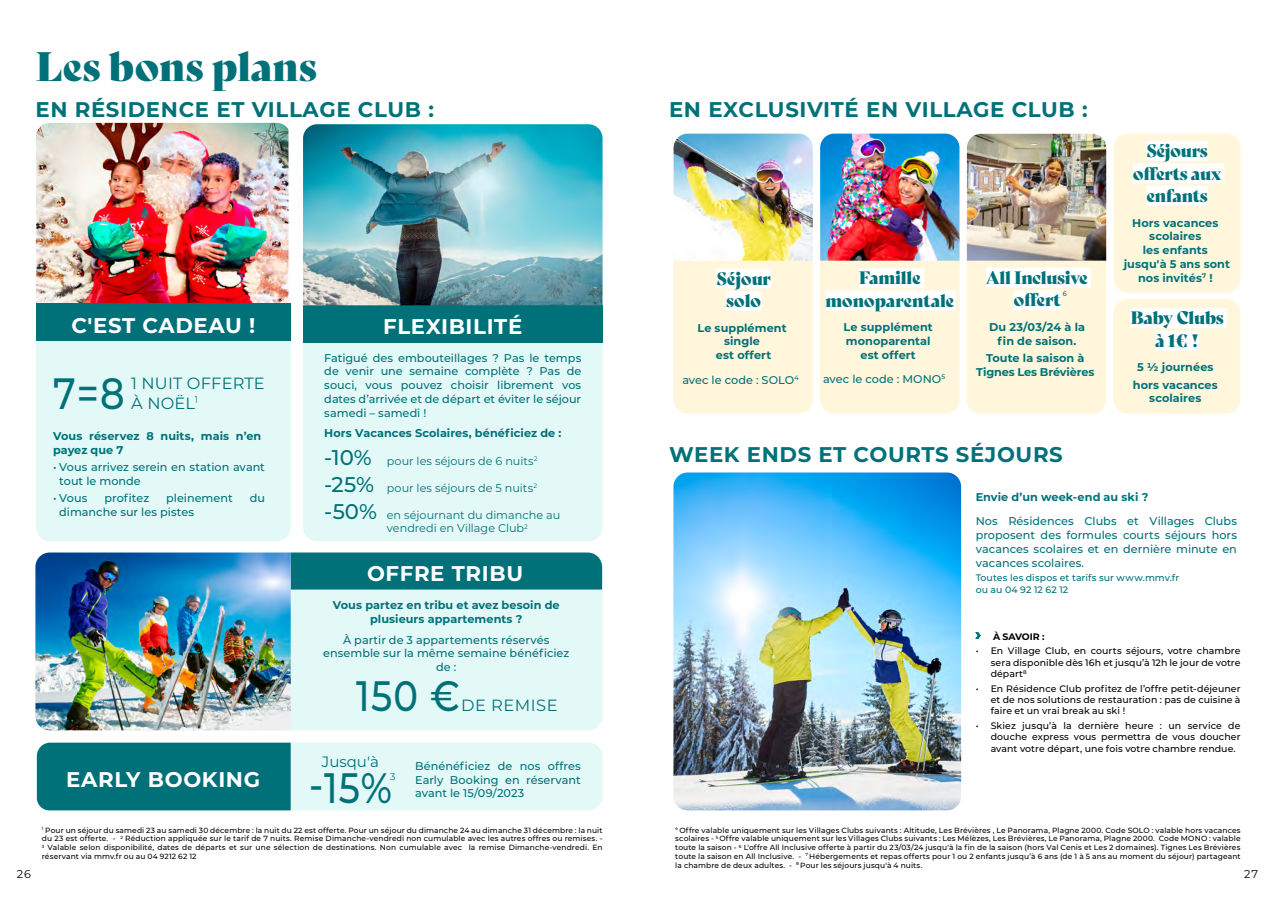
<style>
.page{position:relative;width:1276px;height:904px;background:#fff}
.page>*{position:absolute;margin:0;border:0;box-sizing:border-box;transform-origin:0 0}
.t1{font:500 43.75px "Montserrat";color:#007179;scale:.87 1}
.t2{font:500 42.5px "Montserrat";color:#007179;scale:.87 1}
.t3{font:40px "Bely Display";letter-spacing:-.005em;color:#007179}
.t4{font:700 21.25px "Montserrat";letter-spacing:.03em;color:#007179}
.t5{font:700 21.25px "Montserrat";letter-spacing:.03em;color:#fff}
.t6{font:17.5px/22.5px "Bely Display";letter-spacing:-.02em;color:#007179;text-align:center}
.t7{font:16.25px/20px "Montserrat";letter-spacing:.01em;color:#007179}
.t8{font:16.25px "Montserrat";letter-spacing:.03em;color:#007179}
.t9{font:15px "Montserrat";color:#007179}
.t10{font:500 11.25px/13.8px "Montserrat";color:#007179;text-align:justify}
.t11{font:700 11.25px/13.8px "Montserrat";letter-spacing:.005em;color:#007179;text-align:center}
.t12{font:11.25px/13.8px "Montserrat";letter-spacing:-.005em;color:#007179}
.t13{font:11.25px "Montserrat";color:#000}
.t14{font:9.5px "Montserrat";color:#007179}
.t15{font:500 9.38px/11.2px "Montserrat";letter-spacing:.01em;color:#000;text-align:justify}
.t16{font:500 9.38px/11.2px "Montserrat";letter-spacing:.01em;color:#007179}
.t17{font:700 9.38px "Montserrat";letter-spacing:-.005em;color:#000}
.t18{font:500 7.5px/8.8px "Montserrat";letter-spacing:.015em;color:#000;text-align:justify}
.t19{font:500 6.5px "Montserrat";color:#007179}
.s1{font-weight:500;font-size:21.25px}
.s2{font-weight:500;font-size:42.5px;color:#007179}
.s3{font-size:15px;color:#007179}
</style>
<div class="page">
<div style="left:303px;top:168px;width:299px;height:373px;background:#e3f9f7;border-radius:14px"></div>
<div style="left:1113px;top:134px;width:127px;height:159px;background:#fff6db;border-radius:14px"></div>
<div style="left:36px;top:341px;width:255px;height:200px;background:#e3f9f7"></div>
<div style="left:303px;top:305px;width:299px;height:37px;background:#007179"></div>
<img style="left:36px;top:123px;width:252px;height:181px">
<img style="left:303px;top:124px;width:299px;height:181px">
<div style="left:820px;top:173px;width:139px;height:241px;background:#fff6db;border-radius:14px"></div>
<img style="left:820px;top:134px;width:139px;height:127px">
<div style="left:859px;top:268px;width:65px;height:20px;background:#fff"></div>
<div style="left:825px;top:290px;width:130px;height:20px;background:#fff"></div>
<div style="left:36px;top:742px;width:566px;height:68px;background:#e3f9f7;border-radius:14px"></div>
<div style="left:673px;top:261px;width:140px;height:153px;background:#fff6db"></div>
<img style="left:673px;top:134px;width:140px;height:127px">
<div style="left:716px;top:268px;width:55px;height:20px;background:#fff"></div>
<div style="left:726px;top:291px;width:35px;height:20px;background:#fff"></div>
<div style="left:966px;top:240px;width:140px;height:174px;background:#fff6db"></div>
<img style="left:967px;top:134px;width:139px;height:127px">
<div style="left:986px;top:267px;width:105px;height:20px;background:#fff"></div>
<div style="left:1013px;top:290px;width:47px;height:20px;background:#fff"></div>
<div style="left:36px;top:304px;width:255px;height:37px;background:#007179"></div>
<div style="left:35px;top:552px;width:567px;height:178px;background:#e3f9f7;border-radius:14px"></div>
<div style="left:291px;top:552px;width:311px;height:37px;background:#007179"></div>
<div style="left:1113px;top:299px;width:127px;height:115px;background:#fff6db;border-radius:14px"></div>
<div style="left:1146px;top:141px;width:61px;height:20px;background:#fff"></div>
<div style="left:1133px;top:163px;width:91px;height:20px;background:#fff"></div>
<div style="left:1146px;top:186px;width:61px;height:20px;background:#fff"></div>
<div style="left:1130px;top:308px;width:97px;height:20px;background:#fff"></div>
<div style="left:1155px;top:331px;width:44px;height:20px;background:#fff"></div>
<img style="left:673px;top:472px;width:288px;height:338px">
<img style="left:35px;top:552px;width:256px;height:178px">
<div style="left:37px;top:742px;width:254px;height:68px;background:#007179"></div>
<h3 class="t3" style="left:35px;top:34px;width:283px">Les bons plans</h3>
<h3 class="t4" style="left:35px;top:94px;width:400px">EN RÉSIDENCE ET VILLAGE CLUB :</h3>
<h3 class="t5" style="left:71px;top:310px;width:185px">C'EST CADEAU !</h3>
<h1 class="t1" style="left:53px;top:363px;width:84px">7=8</h1>
<h3 class="t7" style="left:131px;top:372px;width:135px">1 NUIT OFFERTE<br>À NOËL<sup>1</sup></h3>
<h3 class="t11" style="left:53px;top:428px;width:210px;text-align:left">Vous réservez 8 nuits, mais n’en payez que 7</h3>
<h3 class="t10" style="left:59px;top:460px;width:207px;text-indent:-6px">• Vous arrivez serein en station avant tout le monde</h3>
<h3 class="t10" style="left:53px;top:491px;width:36px">• Vous</h3>
<h3 class="t10" style="left:104px;top:491px;width:46px">profitez</h3>
<h3 class="t10" style="left:166px;top:491px;width:68px">pleinement</h3>
<h3 class="t10" style="left:250px;top:491px;width:17px">du</h3>
<h3 class="t10" style="left:59px;top:504px;width:136px">dimanche sur les pistes</h3>
<h3 class="t5" style="left:383px;top:311px;width:140px">FLEXIBILITÉ</h3>
<h3 class="t10" style="left:324px;top:350px;width:258px">Fatigué des embouteillages ? Pas le temps de venir une semaine complète ? Pas de souci, vous pouvez choisir librement vos dates d’arrivée et de départ et éviter le séjour samedi – samedi !</h3>
<h3 class="t11" style="left:324px;top:426px;width:239px">Hors Vacances Scolaires, bénéficiez de :</h3>
<h3 class="t12" style="left:324px;top:453px;width:215px"><span class="s1">-10%</span> pour les séjours de 6 nuits<sup>2</sup></h3>
<h3 class="t12" style="left:324px;top:480px;width:214px"><span class="s1">-25%</span> pour les séjours de 5 nuits<sup>2</sup></h3>
<h3 class="t12" style="left:387px;top:507px;width:175px;text-indent:-62px"><span class="s1">-50%</span> en séjournant du dimanche au vendredi en Village Club<sup>2</sup></h3>
<h3 class="t5" style="left:367px;top:558px;width:158px">OFFRE TRIBU</h3>
<h3 class="t11" style="left:333px;top:597px;width:228px">Vous partez en tribu et avez besoin de plusieurs appartements ?</h3>
<h3 class="t10" style="left:323px;top:632px;width:248px;text-align:center">À partir de 3 appartements réservés ensemble sur la même semaine bénéficiez de :</h3>
<h2 class="t2" style="left:356px;top:666px;width:121px">150 €</h2>
<h3 class="t8" style="left:461px;top:694px;width:98px">DE REMISE</h3>
<h3 class="t9" style="left:322px;top:751px;width:59px">Jusqu'à</h3>
<h3 class="t5" style="left:66px;top:764px;width:327px">EARLY BOOKING <span class="s2">-15%</span></h3>
<h3 class="t10" style="left:415px;top:758px;width:167px">Bénénéficiez de nos offres Early Booking en réservant avant le 15/09/2023</h3>
<p class="t14" style="left:390px;top:770px;width:7px">3</p>
<h3 class="t4" style="left:669px;top:94px;width:420px">EN EXCLUSIVITÉ EN VILLAGE CLUB :</h3>
<h3 class="t6" style="left:716px;top:266px;width:56px">Séjour solo</h3>
<h3 class="t11" style="left:697px;top:320px;width:91px">Le supplément single<br>est offert</h3>
<h3 class="t10" style="left:682px;top:372px;width:118px">avec le code : SOLO<sup>4</sup></h3>
<h3 class="t6" style="left:825px;top:265px;width:131px">Famille monoparentale</h3>
<h3 class="t11" style="left:843px;top:320px;width:91px">Le supplément monoparental est offert</h3>
<h3 class="t10" style="left:823px;top:372px;width:124px">avec le code : MONO<sup>5</sup></h3>
<h3 class="t6" style="left:986px;top:265px;width:103px">All Inclusive offert</h3>
<h3 class="t11" style="left:989px;top:319px;width:97px">Du 23/03/24 à la fin de saison.</h3>
<h3 class="t11" style="left:976px;top:350px;width:119px">Toute la saison à<br>Tignes Les Brévières</h3>
<p class="t19" style="left:1063px;top:289px;width:6px">6</p>
<h3 class="t4" style="left:669px;top:439px;width:395px">WEEK ENDS ET COURTS SÉJOURS</h3>
<h3 class="t6" style="left:1133px;top:138px;width:90px">Séjours offerts aux enfants</h3>
<h3 class="t11" style="left:1124px;top:215px;width:108px">Hors vacances scolaires<br>les enfants jusqu'à 5 ans sont nos invités<sup>7</sup> !</h3>
<h3 class="t6" style="left:1130px;top:305px;width:95px">Baby Clubs à 1€ !</h3>
<h3 class="t11" style="left:1133px;top:358px;width:86px;line-height:17.2px">5 ½ journées hors vacances</h3>
<h3 class="t11" style="left:1149px;top:391px;width:54px">scolaires</h3>
<h3 class="t11" style="left:975px;top:489px;width:174px">Envie d’un week-end au ski ?</h3>
<h3 class="t10" style="left:975px;top:514px;width:263px">Nos Résidences Clubs et Villages Clubs proposent des formules courts séjours hors vacances scolaires et en dernière minute en vacances scolaires.</h3>
<p class="t16" style="left:975px;top:572px;width:205px">Toutes les dispos et tarifs sur www.mmv.fr ou au 04 92 12 62 12</p>
<p class="t17" style="left:975px;top:629px;width:70px"><span class="s3">›</span> À SAVOIR :</p>
<p class="t15" style="left:990px;top:645px;width:251px;text-indent:-15px">• En Village Club, en courts séjours, votre chambre sera disponible dès 16h et jusqu’à 12h le jour de votre départ<sup>8</sup></p>
<p class="t15" style="left:990px;top:682px;width:251px;text-indent:-15px">• En Résidence Club profitez de l’offre petit-déjeuner et de nos solutions de restauration : pas de cuisine à faire et un vrai break au ski !</p>
<p class="t15" style="left:990px;top:719px;width:251px;text-indent:-15px">• Skiez jusqu’à la dernière heure : un service de douche express vous permettra de vous doucher avant votre départ, une fois votre chambre rendue.</p>
<p class="t18" style="left:42px;top:825px;width:562px"><sup>1</sup> Pour un séjour du samedi 23 au samedi 30 décembre : la nuit du 22 est offerte. Pour un séjour du dimanche 24 au dimanche 31 décembre : la nuit du 23 est offerte. - <sup>2</sup> Réduction appliquée sur le tarif de 7 nuits. Remise Dimanche-vendredi non cumulable avec les autres offres ou remises. - <sup>3</sup> Valable selon disponibilité, dates de départs et sur une sélection de destinations. Non cumulable avec la remise Dimanche-vendredi. En réservant via mmv.fr ou au 04 9212 62 12</p>
<p class="t18" style="left:675px;top:825px;width:567px"><sup>4</sup> Offre valable uniquement sur les Villages Clubs suivants : Altitude, Les Brévières , Le Panorama, Plagne 2000. Code SOLO : valable hors vacances scolaires - <sup>5</sup> Offre valable uniquement sur les Villages Clubs suivants : Les Mélèzes, Les Brévières, Le Panorama, Plagne 2000. Code MONO : valable toute la saison - <sup>6</sup> L'offre All Inclusive offerte à partir du 23/03/24 jusqu'à la fin de la saison (hors Val Cenis et Les 2 domaines). Tignes Les Brévières toute la saison en All Inclusive. - <sup>7</sup> Hébergements et repas offerts pour 1 ou 2 enfants jusqu’à 6 ans (de 1 à 5 ans au moment du séjour) partageant la chambre de deux adultes. - <sup>8</sup> Pour les séjours jusqu'à 4 nuits.</p>
<h3 class="t13" style="left:17px;top:866px;width:16px">26</h3>
<h3 class="t13" style="left:1244px;top:866px;width:16px">27</h3>
</div>
